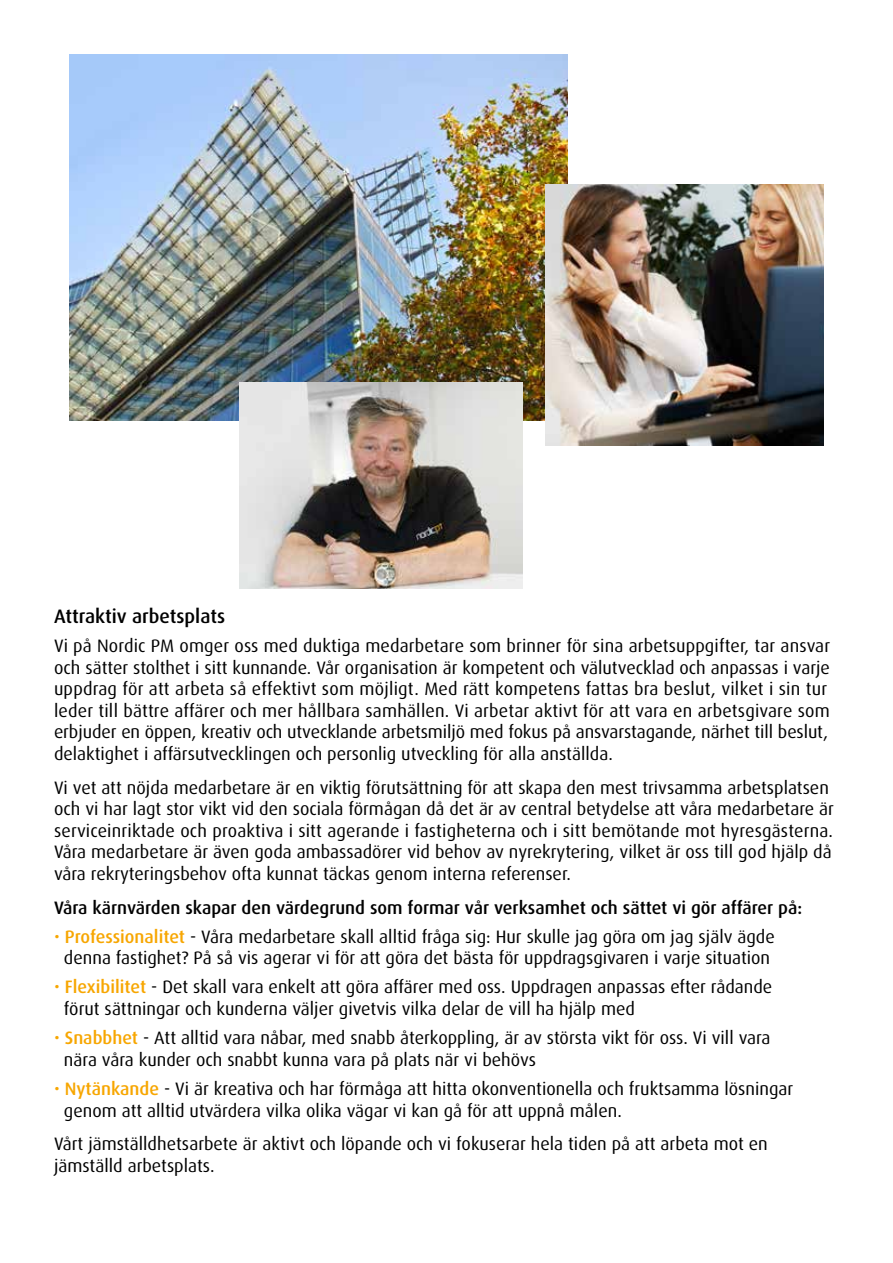
<style>
.page{position:relative;width:893px;height:1263px;background:#fff}
.page>*{position:absolute;margin:0;border:0;box-sizing:border-box;transform-origin:0 0}
.t1{font:500 19.5px "Dax";color:#000}
.t2{font:18px/21.6px "Dax OT";color:#000}
.t3{font:500 18px "Dax";color:#000}
.s1{color:#f7a600}
.s2{font-family:"Dax";font-weight:500;color:#f7a600}
</style>
<div class="page">
<img style="left:70px;top:54px;width:497px;height:367px">
<img style="left:545px;top:185px;width:278px;height:260px">
<img style="left:239px;top:383px;width:284px;height:206px">
<p class="t1" style="left:54px;top:605px;width:173px">Attraktiv arbetsplats</p>
<p class="t2" style="left:54px;top:632px;width:778px">Vi på Nordic PM omger oss med duktiga medarbetare som brinner för sina arbetsuppgifter, tar ansvar och sätter stolthet i sitt kunnande. Vår organisation är kompetent och välutvecklad och anpassas i varje uppdrag för att arbeta så effektivt som möjligt. Med rätt kompetens fattas bra beslut, vilket i sin tur leder till bättre affärer och mer hållbara samhällen. Vi arbetar aktivt för att vara en arbetsgivare som erbjuder en öppen, kreativ och utvecklande arbetsmiljö med fokus på ansvarstagande, närhet till beslut, delaktighet i affärsutvecklingen och personlig utveckling för alla anställda.</p>
<p class="t2" style="left:54px;top:773px;width:781px">Vi vet att nöjda medarbetare är en viktig förutsättning för att skapa den mest trivsamma arbetsplatsen och vi har lagt stor vikt vid den sociala förmågan då det är av central betydelse att våra medarbetare är serviceinriktade och proaktiva i sitt agerande i fastigheterna och i sitt bemötande mot hyresgästerna.<br>Våra medarbetare är även goda ambassadörer vid behov av nyrekrytering, vilket är oss till god hjälp då våra rekryteringsbehov ofta kunnat täckas genom interna referenser.</p>
<p class="t3" style="left:54px;top:897px;width:750px">Våra kärnvärden skapar den värdegrund som formar vår verksamhet och sättet vi gör affärer på:</p>
<p class="t2" style="left:54px;top:922px;width:722px;text-align:center"><span class="s1">•</span> <span class="s2">Professionalitet</span> - Våra medarbetare skall alltid fråga sig: Hur skulle jag göra om jag själv ägde denna fastighet? På så vis agerar vi för att göra det bästa för uppdragsgivaren i varje situation</p>
<p class="t2" style="left:64px;top:973px;width:710px;text-indent:-10px"><span class="s1">•</span> <span class="s2">Flexibilitet</span> - Det skall vara enkelt att göra affärer med oss. Uppdragen anpassas efter rådande förut sättningar och kunderna väljer givetvis vilka delar de vill ha hjälp med</p>
<p class="t2" style="left:64px;top:1024px;width:708px;text-indent:-10px"><span class="s1">•</span> <span class="s2">Snabbhet</span> - Att alltid vara nåbar, med snabb återkoppling, är av största vikt för oss. Vi vill vara nära våra kunder och snabbt kunna vara på plats när vi behövs</p>
<p class="t2" style="left:64px;top:1074px;width:731px;text-indent:-10px"><span class="s1">•</span> <span class="s2">Nytänkande</span> - Vi är kreativa och har förmåga att hitta okonventionella och fruktsamma lösningar genom att alltid utvärdera vilka olika vägar vi kan gå för att uppnå målen.</p>
<p class="t2" style="left:54px;top:1130px;width:715px">Vårt jämställdhetsarbete är aktivt och löpande och vi fokuserar hela tiden på att arbeta mot en jämställd arbetsplats.</p>
</div>
